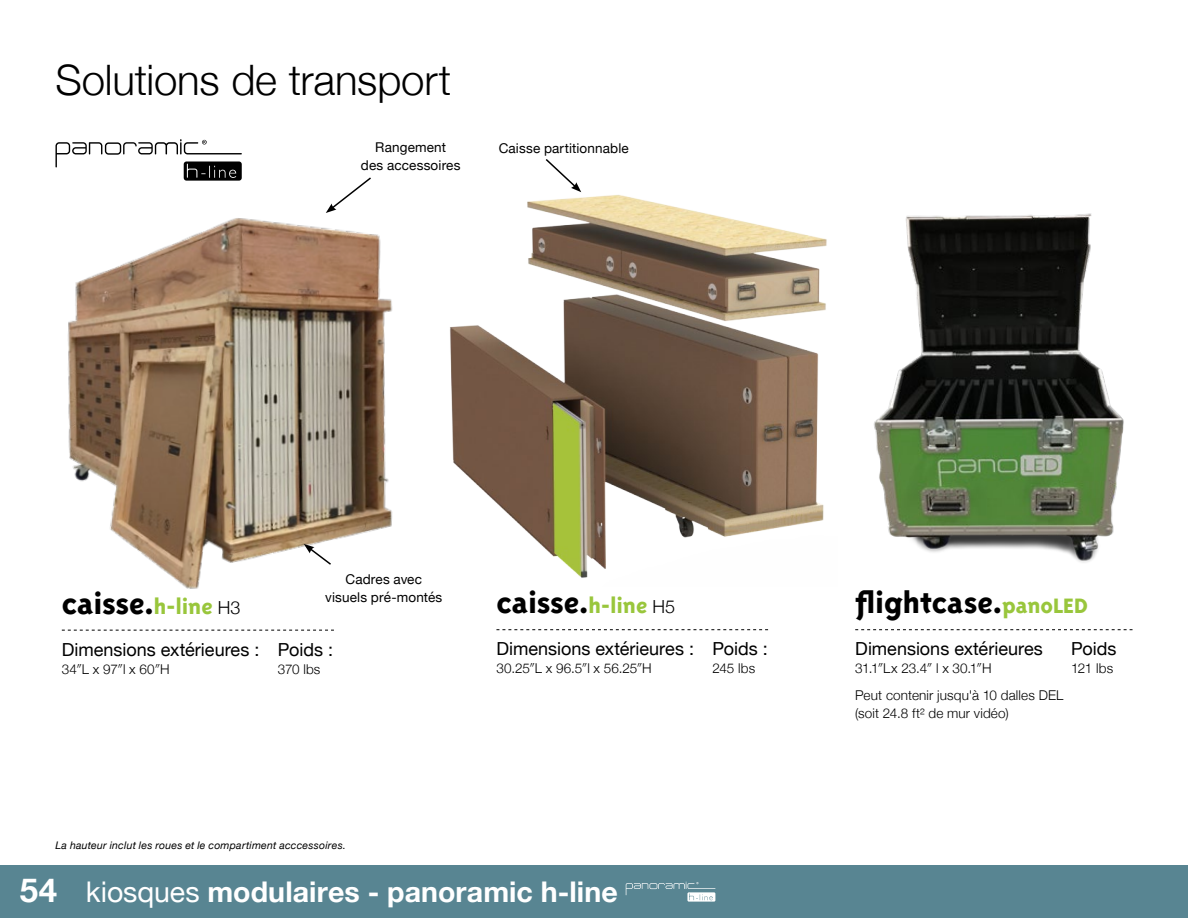
<style>
.page{position:relative;width:1188px;height:918px;background:#fff}
.page>*{position:absolute;margin:0;border:0;box-sizing:border-box;transform-origin:0 0}
.t1{font:300 42px "Helvetica Neue";letter-spacing:-.005em;color:#000}
.t2{font:800 33px "Triplex Sans";color:#000}
.t3{font:700 28.5px "Helvetica Neue";letter-spacing:.005em;color:#fff}
.t4{font:18px "Helvetica Neue";color:#000}
.t5{font:300 13.5px/18px "Helvetica Neue";letter-spacing:.01em;color:#000}
.t6{font:13.5px/18px "Helvetica Neue";letter-spacing:.01em;color:#000;text-align:center}
.t7{font:italic 10.5px "Helvetica Neue";letter-spacing:.02em;color:#000}
.s1{font-size:24px;color:#99c63c}
.s2{font-family:"Helvetica Neue";font-weight:300;font-size:18px}
.s3{font-style:normal}
.s4{font-size:33px}
.s5{font-weight:400}
</style>
<div class="page">
<img style="left:67px;top:218px;width:326px;height:371px">
<svg style="left:62px;top:630px;width:272px;height:1px"></svg>
<svg style="left:496px;top:629px;width:272px;height:1px"></svg>
<img style="left:450px;top:195px;width:377px;height:383px">
<svg style="left:304px;top:544px;width:29px;height:22px"></svg>
<svg style="left:326px;top:177px;width:45px;height:36px"></svg>
<svg style="left:545px;top:159px;width:36px;height:33px"></svg>
<svg style="left:55px;top:139px;width:187px;height:42px"></svg>
<img style="left:874px;top:213px;width:250px;height:350px">
<svg style="left:855px;top:629px;width:278px;height:1px"></svg>
<div style="left:0;top:865px;width:1188px;height:53px;background:#588592"></div>
<svg style="left:626px;top:882px;width:89px;height:20px"></svg>
<h1 class="t1" style="left:55px;top:46px;width:397px">Solutions de transport</h1>
<p class="t6" style="left:361px;top:139px;width:101px">Rangement<br>des accessoires</p>
<p class="t6" style="left:499px;top:140px;width:132px">Caisse partitionnable</p>
<p class="t6" style="left:325px;top:571px;width:119px">Cadres avec visuels pré-montés</p>
<h2 class="t2" style="left:62px;top:585px;width:180px">caisse.<span class="s1">h-line</span> <span class="s2">H3</span></h2>
<h3 class="t4" style="left:62px;top:636px;width:273px">Dimensions extérieures : Poids :</h3>
<p class="t5" style="left:62px;top:659px;width:109px">34″L x 97″l x 60″H</p>
<p class="t5" style="left:278px;top:659px;width:44px">370 lbs</p>
<h2 class="t2" style="left:496px;top:585px;width:180px">caisse.<span class="s1">h-line</span> <span class="s2">H5</span></h2>
<h3 class="t4" style="left:496px;top:636px;width:273px">Dimensions extérieures : Poids :</h3>
<p class="t5" style="left:496px;top:658px;width:157px">30.25″L x 96.5″l x 56.25″H</p>
<p class="t5" style="left:712px;top:658px;width:44px">245 lbs</p>
<p class="t7" style="left:55px;top:838px;width:292px">La hauteur inclut les roues et le compartiment acccessoires<span class="s3">.</span></p>
<h3 class="t3" style="left:20px;top:869px;width:599px"><span class="s4">54</span> <span class="s5">kiosques</span> modulaires - panoramic h-line</h3>
<h2 class="t2" style="left:855px;top:585px;width:234px">flightcase.<span class="s1">panoLED</span></h2>
<h3 class="t4" style="left:855px;top:636px;width:189px">Dimensions extérieures</h3>
<h3 class="t4" style="left:1071px;top:636px;width:47px">Poids</h3>
<p class="t5" style="left:855px;top:658px;width:138px">31.1″Lx 23.4″ l x 30.1″H</p>
<p class="t5" style="left:1071px;top:658px;width:43px">121 lbs</p>
<p class="t5" style="left:855px;top:685px;width:210px">Peut contenir jusqu'à 10 dalles DEL (soit 24.8 ft² de mur vidéo)</p>
</div>
